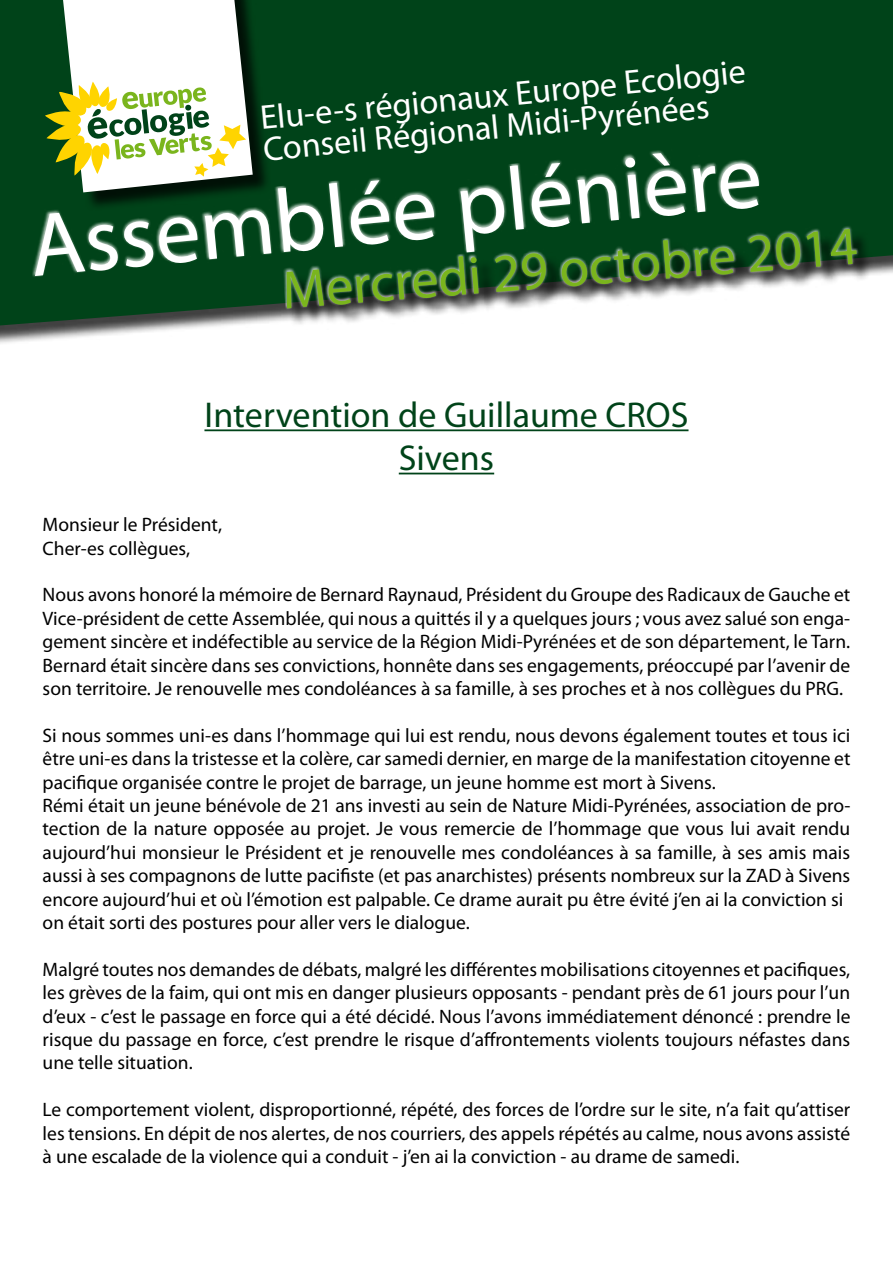
<style>
.page{position:relative;width:893px;height:1263px;background:#fff}
.page>*{position:absolute;margin:0;border:0;box-sizing:border-box;transform-origin:0 0}
.t1{font:90px "Myriad Pro";color:#fff}
.t2{font:54px "Myriad Pro";color:#7ab51d}
.t3{font:36px/43.2px "Myriad Pro";color:#004319;text-align:center}
.t4{font:34.35px/31.7px "Myriad Pro";color:#fff}
.t5{font:19.5px/23.4px "Myriad Pro";color:#000;text-align:justify}
</style>
<div class="page">
<div style="left:0;top:0;width:893px;height:347px;background:#000;opacity:.75"></div>
<div style="left:0;top:0;width:893px;height:325px;background:#004319"></div>
<div style="left:59px;top:0;width:212px;height:211px;background:#000;opacity:.75"></div>
<svg style="left:26px;top:140px;width:738px;height:156px;background:#205a36"></svg>
<svg style="left:45px;top:0;width:208px;height:192px"></svg>
<hr style="left:204px;top:429px;width:484px;height:2px;background:#004319">
<hr style="left:399px;top:473px;width:95px;height:1px;background:#004319">
<div style="left:288px;top:231px;width:586px;height:96px;background:#000;opacity:.75"></div>
<svg style="left:282px;top:223px;width:578px;height:88px;background:#567863"></svg>
<h3 class="t4" style="left:259px;top:100px;width:489px;rotate:-5deg">Elu-e-s régionaux Europe Ecologie<br>Conseil Régional Midi-Pyrénées</h3>
<h1 class="t1" style="left:25px;top:188px;width:736px;rotate:-5deg">Assemblée plénière</h1>
<h2 class="t2" style="left:280px;top:255px;width:578px;rotate:-4deg">Mercredi 29 octobre 2014</h2>
<h3 class="t3" style="left:204px;top:392px;width:486px">Intervention de Guillaume CROS<br>Sivens</h3>
<p class="t5" style="left:43px;top:513px;width:181px">Monsieur le Président,<br>Cher-es collègues,</p>
<p class="t5" style="left:43px;top:583px;width:809px">Nous avons honoré la mémoire de Bernard Raynaud, Président du Groupe des Radicaux de Gauche et Vice-président de cette Assemblée, qui nous a quittés il y a quelques jours ; vous avez salué son enga&shy;gement sincère et indéfectible au service de la Région Midi-Pyrénées et de son département, le Tarn.<br>Bernard était sincère dans ses convictions, honnête dans ses engagements, préoccupé par l’avenir de son territoire. Je renouvelle mes condoléances à sa famille, à ses proches et à nos collègues du PRG.</p>
<p class="t5" style="left:43px;top:723px;width:809px;text-align:left">Si nous sommes uni-es dans l’hommage qui lui est rendu, nous devons également toutes et tous ici être uni-es dans la tristesse et la colère, car samedi dernier, en marge de la manifestation citoyenne et pacifique organisée contre le projet de barrage, un jeune homme est mort à Sivens.<br>Rémi était un jeune bénévole de 21 ans investi au sein de Nature Midi-Pyrénées, association de pro&shy;tection de la nature opposée au projet. Je vous remercie de l’hommage que vous lui avait rendu aujourd’hui monsieur le Président et je renouvelle mes condoléances à sa famille, à ses amis mais aussi à ses compagnons de lutte pacifiste (et pas anarchistes) présents nombreux sur la ZAD à Sivens encore aujourd’hui et où l’émotion est palpable. Ce drame aurait pu être évité j’en ai la conviction si on était sorti des postures pour aller vers le dialogue.</p>
<p class="t5" style="left:43px;top:957px;width:809px">Malgré toutes nos demandes de débats, malgré les différentes mobilisations citoyennes et pacifiques, les grèves de la faim, qui ont mis en danger plusieurs opposants - pendant près de 61 jours pour l’un d’eux - c’est le passage en force qui a été décidé. Nous l’avons immédiatement dénoncé : prendre le risque du passage en force, c’est prendre le risque d’affrontements violents toujours néfastes dans une telle situation.</p>
<p class="t5" style="left:43px;top:1098px;width:809px">Le comportement violent, disproportionné, répété, des forces de l’ordre sur le site, n’a fait qu’attiser les tensions. En dépit de nos alertes, de nos courriers, des appels répétés au calme, nous avons assisté à une escalade de la violence qui a conduit - j’en ai la conviction - au drame de samedi.</p>
</div>
